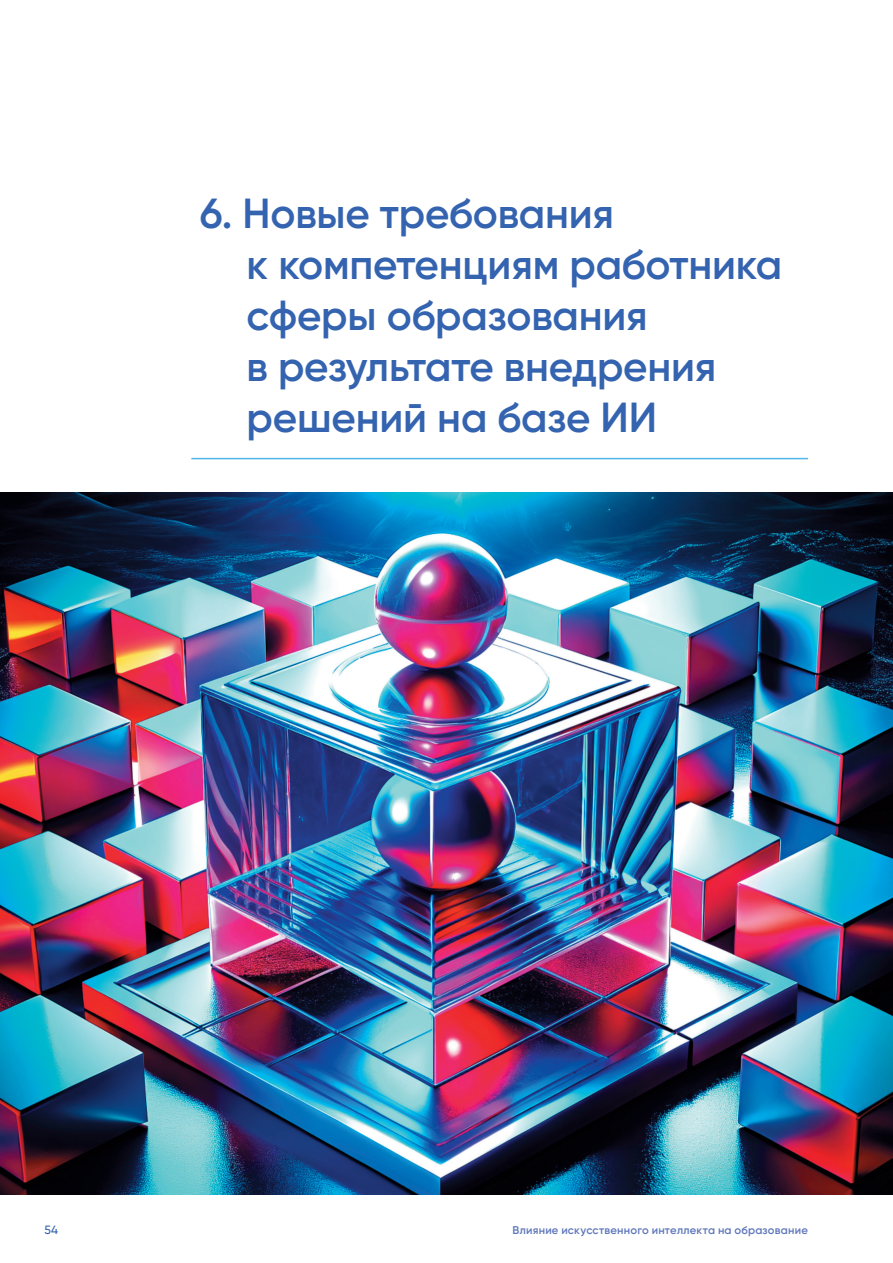
<style>
.page{position:relative;width:893px;height:1263px;background:#fff}
.page>*{position:absolute;margin:0;border:0;box-sizing:border-box;transform-origin:0 0}
.Long_Header_number{font:600 42px/51px "Gilroy";letter-spacing:-.005em;color:#3463af}
.t1{font:500 12px "Gilroy";color:#3463af}
.t2{font:600 11.25px "Gilroy";letter-spacing:.02em;color:#5e77bb}
</style>
<div class="page">
<hr style="left:191px;top:458px;width:617px;height:1px;background:#50b7e8">
<img style="left:0;top:492px;width:893px;height:703px">
<p class="Long_Header_number" style="left:247px;top:188px;width:537px;text-indent:-47px">6. Новые требования<br>к компетенциям работника сферы образования<br>в результате внедрения решений на базе ИИ</p>
<p class="t1" style="left:45px;top:1223px;width:15px">54</p>
<p class="t2" style="left:513px;top:1223px;width:297px">Влияние искусственного интеллекта на образование</p>
</div>
